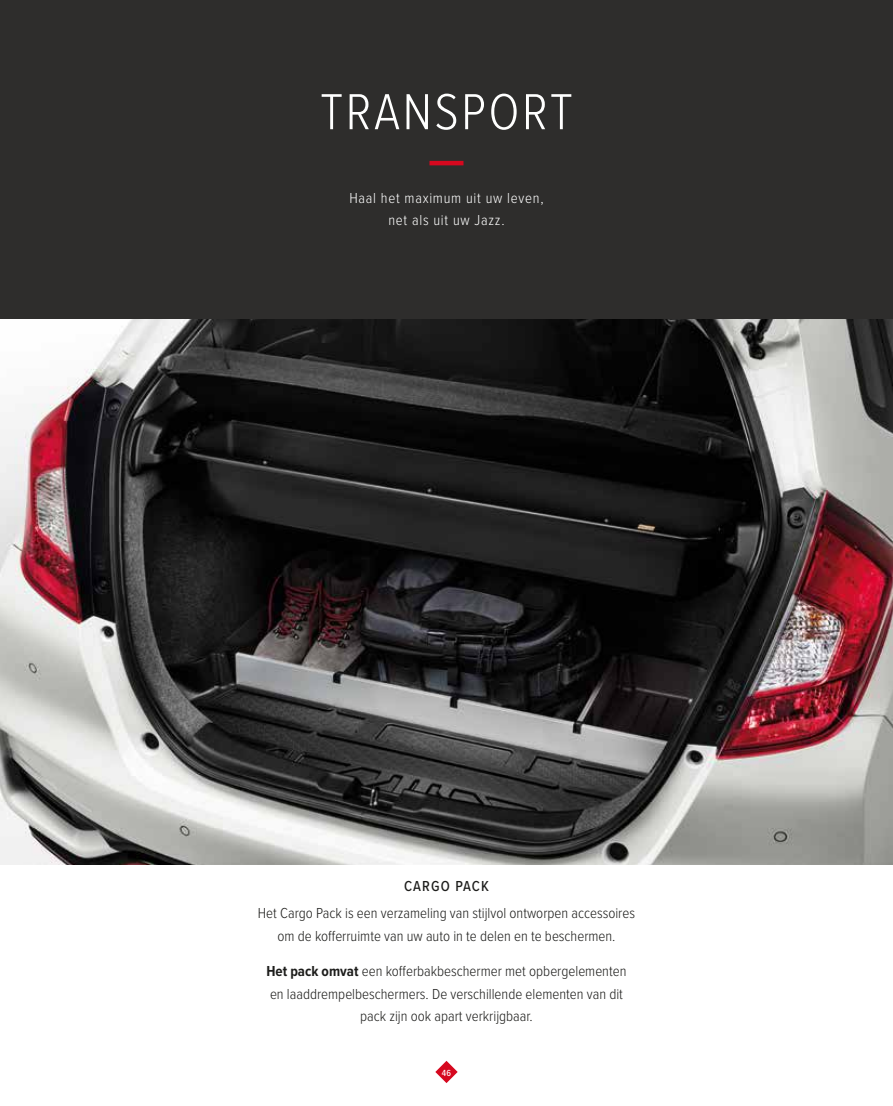
<style>
.page{position:relative;width:893px;height:1106px;background:#fff}
.page>*{position:absolute;margin:0;border:0;box-sizing:border-box;transform-origin:0 0}
.t1{font:300 52.5px "Proxima Nova Cond";letter-spacing:.05em;color:#fff}
.t2{font:300 15px/22.5px "Proxima Nova Cond";color:#1d1d1b;text-align:center}
.t3{font:300 15px/22.5px "Proxima Nova Cond";letter-spacing:.05em;color:#fff;text-align:center}
.t4{font:500 15px "Proxima Nova Cond";letter-spacing:.075em;color:#1d1d1b}
.t5{font:500 9.15px "Proxima Nova Cond";color:#fff}
.s1{font-weight:700}
</style>
<div class="page">
<svg style="left:435px;top:1061px;width:23px;height:22px"></svg>
<div style="left:0;top:0;width:893px;height:319px;background:#2e2d2c"></div>
<img style="left:0;top:319px;width:893px;height:545px">
<hr style="left:429px;top:161px;width:34px;height:4px;background:#d6081f">
<h1 class="t1" style="left:320px;top:80px;width:254px">TRANSPORT</h1>
<p class="t3" style="left:349px;top:187px;width:196px">Haal het maximum uit uw leven, net als uit uw Jazz.</p>
<p class="t4" style="left:404px;top:877px;width:86px">CARGO PACK</p>
<p class="t2" style="left:258px;top:902px;width:379px">Het Cargo Pack is een verzameling van stijlvol ontworpen accessoires om de kofferruimte van uw auto in te delen en te beschermen.</p>
<p class="t2" style="left:266px;top:960px;width:361px"><span class="s1">Het pack omvat</span> een kofferbakbeschermer met opbergelementen en laaddrempelbeschermers. De verschillende elementen van dit pack zijn ook apart verkrijgbaar.</p>
<p class="t5" style="left:442px;top:1067px;width:11px">46</p>
</div>
